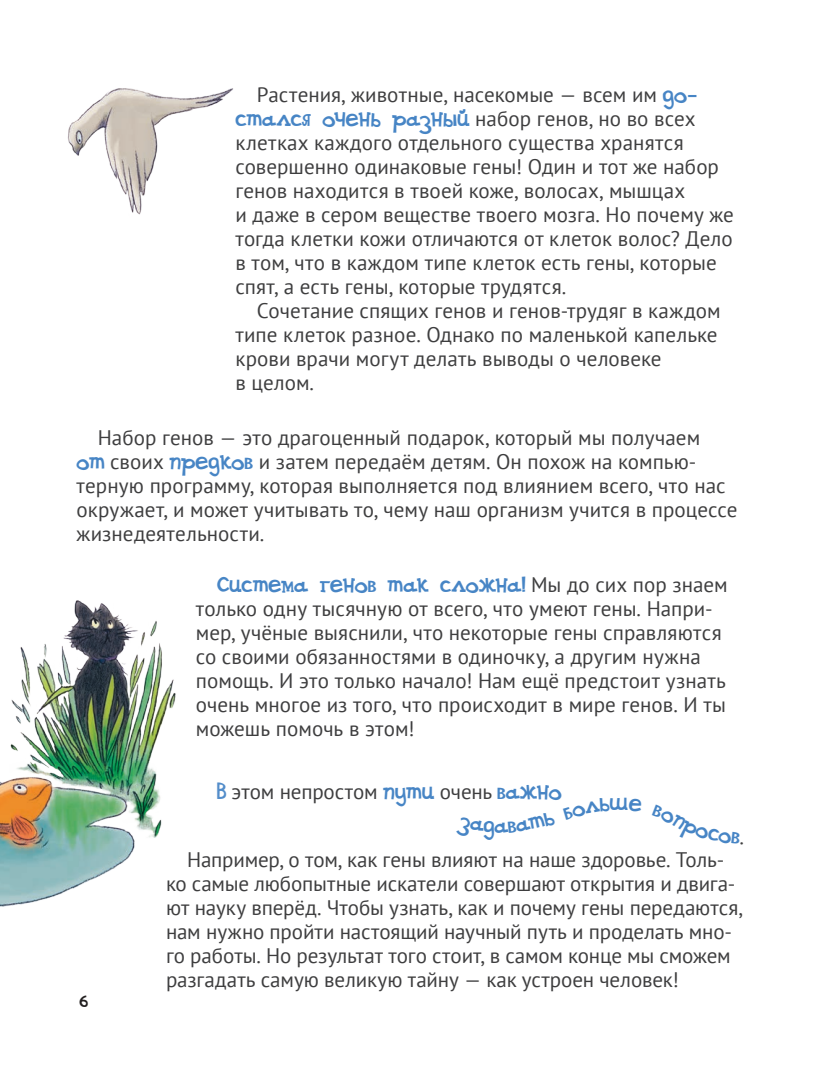
<style>
.page{position:relative;width:830px;height:1072px;background:#fff}
.page>*{position:absolute;margin:0;border:0;box-sizing:border-box;transform-origin:0 0}
.текст{font:22.5px "DS Goose";letter-spacing:-.01em;color:#4785c5}
.текст-2{font:21px/24px "PT Sans";color:#3e3e3f}
.t1{font:18px "DS Goose";color:#231f20}
.s1{font-family:"DS Goose";font-size:22.5px;color:#4785c5}
.s2{font-family:"PT Sans";font-size:21px;color:#3e3e3f}
.s3{font-family:"DS Goose";font-size:22.5px;color:#538dca}
</style>
<div class="page">
<img style="left:67px;top:88px;width:166px;height:127px">
<img style="left:0;top:600px;width:176px;height:307px">
<p class="текст-2" style="left:235px;top:82px;width:500px;text-indent:21px">Растения, животные, насекомые — всем им <span class="s1">до&shy;стался очень разный</span> набор генов, но во всех клетках каждого отдельного существа хранятся совершенно одинаковые гены! Один и тот же набор генов находится в твоей коже, волосах, мышцах<br>и даже в сером веществе твоего мозга. Но почему же тогда клетки кожи отличаются от клеток волос? Дело в том, что в каждом типе клеток есть гены, которые спят, а есть гены, которые трудятся.</p>
<p class="текст-2" style="left:235px;top:298px;width:486px;text-indent:21px">Сочетание спящих генов и генов-трудяг в каждом типе клеток разное. Однако по маленькой капельке крови врачи могут делать выводы о человеке<br>в целом.</p>
<p class="текст-2" style="left:77px;top:425px;width:662px;text-indent:21px">Набор генов — это драгоценный подарок, который мы получаем<br><span class="s1">от</span> своих <span class="s1">предков</span> и затем передаём детям. Он похож на компью&shy;терную программу, которая выполняется под влиянием всего, что нас окружает, и может учитывать то, чему наш организм учится в процессе жизнедеятельности.</p>
<p class="текст" style="left:217px;top:571px;width:512px">Система генов так сложна! <span class="s2">Мы до сих пор знаем</span></p>
<p class="текст-2" style="left:196px;top:596px;width:531px">только одну тысячную от всего, что умеют гены. Напри&shy;мер, учёные выяснили, что некоторые гены справляются со своими обязанностями в одиночку, а другим нужна помощь. И это только начало! Нам ещё предстоит узнать очень многое из того, что происходит в мире генов. И ты можешь помочь в этом!</p>
<p class="текст-2" style="left:217px;top:779px;width:346px"><span class="s3">В</span> этом непростом <span class="s1">пути</span> очень <span class="s1">важно</span></p>
<p class="текст" style="left:609px;top:789px;width:20px">ш</p>
<p class="t1" style="left:79px;top:990px;width:10px">6</p>
<p class="текст-2" style="left:166px;top:846px;width:577px;text-indent:21px">Например, о том, как гены влияют на наше здоровье. Толь&shy;ко самые любопытные искатели совершают открытия и двига&shy;ют науку вперёд. Чтобы узнать, как и почему гены передаются, нам нужно пройти настоящий научный путь и проделать мно&shy;го работы. Но результат того стоит, в самом конце мы сможем разгадать самую великую тайну — как устроен человек!</p>
</div>
